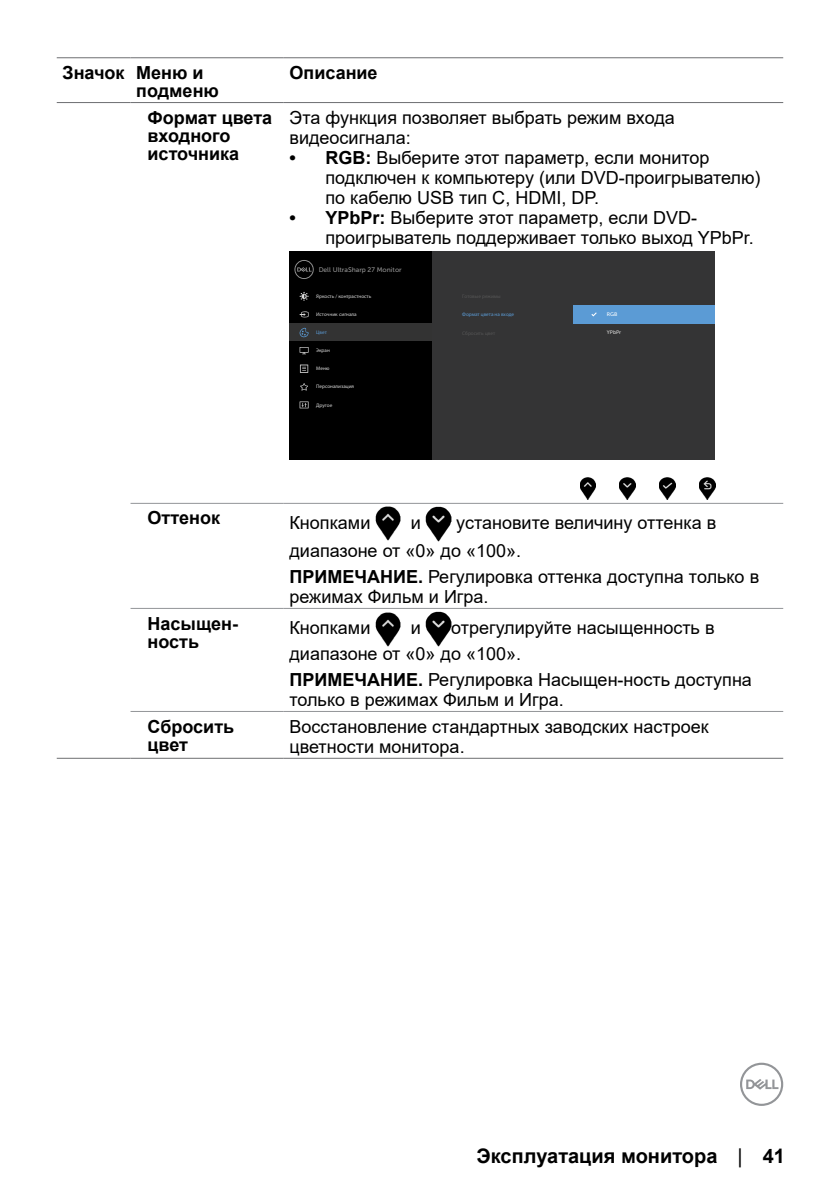
<style>
.page{position:relative;width:840px;height:1191px;background:#fff}
.page>*{position:absolute;margin:0;border:0;box-sizing:border-box;transform-origin:0 0}
.t1{font:700 20px "Arial";color:#000}
.Table_Paragraph{font:18px/20px "Arial";color:#000}
.Table_Paragraph-Inde{font:700 18px/18px "Arial";color:#000}
.Table_Head{font:700 18px "Arial";color:#000}
.內文{font:700 18px "Arial";color:#000}
.t2{font:6.6px "Museo Sans For Dell 500";color:#939393}
.t3{font:5.2px "Myriad Pro";color:#d9d9d9}
.t4{font:5.2px "Myriad Pro";color:#5b9bd5}
.t5{font:5.2px "Museo Sans For Dell 500";color:#d9d9d9}
.t6{font:5.2px "Museo Sans For Dell 500";color:#fff}
.s1{font-weight:700}
.s2{font-weight:400}
</style>
<div class="page">
<svg style="left:740px;top:1062px;width:42px;height:44px"></svg>
<hr style="left:57px;top:57px;width:73px;height:1px;background:#6d6e71">
<hr style="left:130px;top:57px;width:153px;height:1px;background:#6d6e71">
<hr style="left:283px;top:57px;width:499px;height:1px;background:#6d6e71">
<hr style="left:57px;top:102px;width:73px;height:1px;background:#6d6e71">
<hr style="left:130px;top:102px;width:153px;height:1px;background:#6d6e71">
<hr style="left:283px;top:102px;width:499px;height:1px;background:#6d6e71">
<hr style="left:57px;top:758px;width:73px;height:1px;background:#6d6e71">
<hr style="left:130px;top:758px;width:153px;height:1px;background:#6d6e71">
<hr style="left:283px;top:758px;width:499px;height:1px;background:#6d6e71">
<hr style="left:130px;top:503px;width:153px;height:1px;background:#939598">
<hr style="left:283px;top:503px;width:499px;height:1px;background:#939598">
<hr style="left:130px;top:608px;width:153px;height:1px;background:#939598">
<hr style="left:283px;top:608px;width:499px;height:1px;background:#939598">
<hr style="left:130px;top:711px;width:153px;height:1px;background:#939598">
<hr style="left:283px;top:711px;width:499px;height:1px;background:#939598">
<div style="left:289px;top:251px;width:425px;height:208px;background:#343435"></div>
<div style="left:289px;top:251px;width:142px;height:36px;background:#000"></div>
<svg style="left:294px;top:260px;width:19px;height:19px"></svg>
<div style="left:289px;top:305px;width:142px;height:18px;background:#000"></div>
<div style="left:289px;top:341px;width:142px;height:19px;background:#000"></div>
<div style="left:289px;top:360px;width:142px;height:18px;background:#000"></div>
<div style="left:289px;top:378px;width:142px;height:18px;background:#000"></div>
<div style="left:289px;top:396px;width:142px;height:18px;background:#000"></div>
<div style="left:289px;top:414px;width:142px;height:18px;background:#000"></div>
<div style="left:289px;top:432px;width:142px;height:18px;background:#000"></div>
<div style="left:289px;top:450px;width:142px;height:9px;background:#000"></div>
<div style="left:289px;top:287px;width:142px;height:18px;background:#000"></div>
<div style="left:573px;top:305px;width:141px;height:18px;background:#5b9bd5"></div>
<svg style="left:299px;top:327px;width:9px;height:10px"></svg>
<svg style="left:299px;top:311px;width:9px;height:6px"></svg>
<svg style="left:299px;top:347px;width:9px;height:7px"></svg>
<svg style="left:300px;top:364px;width:8px;height:9px"></svg>
<svg style="left:300px;top:383px;width:8px;height:8px"></svg>
<svg style="left:299px;top:401px;width:9px;height:7px"></svg>
<svg style="left:299px;top:292px;width:9px;height:9px"></svg>
<img style="left:580px;top:477px;width:15px;height:22px">
<img style="left:619px;top:477px;width:16px;height:22px">
<img style="left:659px;top:477px;width:16px;height:22px">
<img style="left:699px;top:477px;width:15px;height:22px">
<img style="left:375px;top:506px;width:25px;height:34px">
<img style="left:425px;top:507px;width:26px;height:34px">
<img style="left:375px;top:612px;width:25px;height:34px">
<img style="left:425px;top:612px;width:26px;height:34px">
<p class="內文" style="left:62px;top:60px;width:64px">Значок</p>
<p class="Table_Head" style="left:136px;top:60px;width:69px">Меню и</p>
<p class="Table_Head" style="left:136px;top:78px;width:84px">подменю</p>
<p class="Table_Head" style="left:289px;top:60px;width:90px">Описание</p>
<p class="Table_Paragraph-Inde" style="left:147px;top:108px;width:126px">Формат цвета входного источника</p>
<p class="Table_Paragraph" style="left:289px;top:107px;width:387px">Эта функция позволяет выбрать режим входа видеосигнала:</p>
<p class="Table_Paragraph" style="left:325px;top:147px;width:436px;text-indent:-36px"><span class="s1">• RGB:</span> Выберите этот параметр, если монитор подключен к компьютеру (или DVD-проигрывателю) по кабелю USB тип C, HDMI, DP.</p>
<p class="Table_Paragraph" style="left:325px;top:207px;width:429px;text-indent:-36px"><span class="s1">• YPbPr:</span> Выберите этот параметр, если DVD&shy;проигрыватель поддерживает только выход YPbPr.</p>
<p class="t2" style="left:318px;top:266px;width:84px">Dell UltraSharp 27 Monitor</p>
<p class="t6" style="left:606px;top:311px;width:12px">RGB</p>
<p class="t5" style="left:606px;top:329px;width:16px">YPbPr</p>
<p class="t3" style="left:316px;top:293px;width:56px">Яркость / контрастность</p>
<p class="t3" style="left:316px;top:311px;width:42px">Источник сигнала</p>
<p class="t4" style="left:316px;top:329px;width:12px">Цвет</p>
<p class="t4" style="left:462px;top:311px;width:53px">Формат цвета на входе</p>
<p class="t3" style="left:316px;top:347px;width:15px">Экран</p>
<p class="t3" style="left:316px;top:365px;width:15px">Меню</p>
<p class="t3" style="left:316px;top:401px;width:18px">Другое</p>
<p class="t3" style="left:316px;top:383px;width:39px">Персонализация</p>
<p class="Table_Paragraph-Inde" style="left:147px;top:509px;width:74px">Оттенок</p>
<p class="Table_Paragraph" style="left:289px;top:512px;width:82px">Кнопками</p>
<p class="Table_Paragraph" style="left:410px;top:512px;width:12px">и</p>
<p class="Table_Paragraph" style="left:289px;top:508px;width:428px;line-height:28px;text-indent:167px">установите величину оттенка в диапазоне от «0» до «100».</p>
<p class="Table_Paragraph" style="left:289px;top:566px;width:471px"><span class="s1">ПРИМЕЧАНИЕ.</span> Регулировка оттенка доступна только в режимах Фильм и Игра.</p>
<p class="Table_Paragraph-Inde" style="left:147px;top:614px;width:92px">Насыщен&shy;ность</p>
<p class="Table_Paragraph" style="left:289px;top:617px;width:82px">Кнопками</p>
<p class="Table_Paragraph" style="left:410px;top:617px;width:12px">и</p>
<p class="Table_Paragraph" style="left:289px;top:614px;width:426px;line-height:26px;text-indent:162px">отрегулируйте насыщенность в диапазоне от «0» до «100».</p>
<p class="Table_Paragraph" style="left:289px;top:669px;width:464px"><span class="s1">ПРИМЕЧАНИЕ.</span> Регулировка Насыщен-ность доступна только в режимах Фильм и Игра.</p>
<p class="Table_Paragraph-Inde" style="left:147px;top:717px;width:88px">Сбросить цвет</p>
<p class="Table_Paragraph" style="left:289px;top:716px;width:420px">Восстановление стандартных заводских настроек цветности монитора.</p>
<p class="t1" style="left:476px;top:1141px;width:309px">Эксплуатация монитора <span class="s2">|</span> 41</p>
</div>
